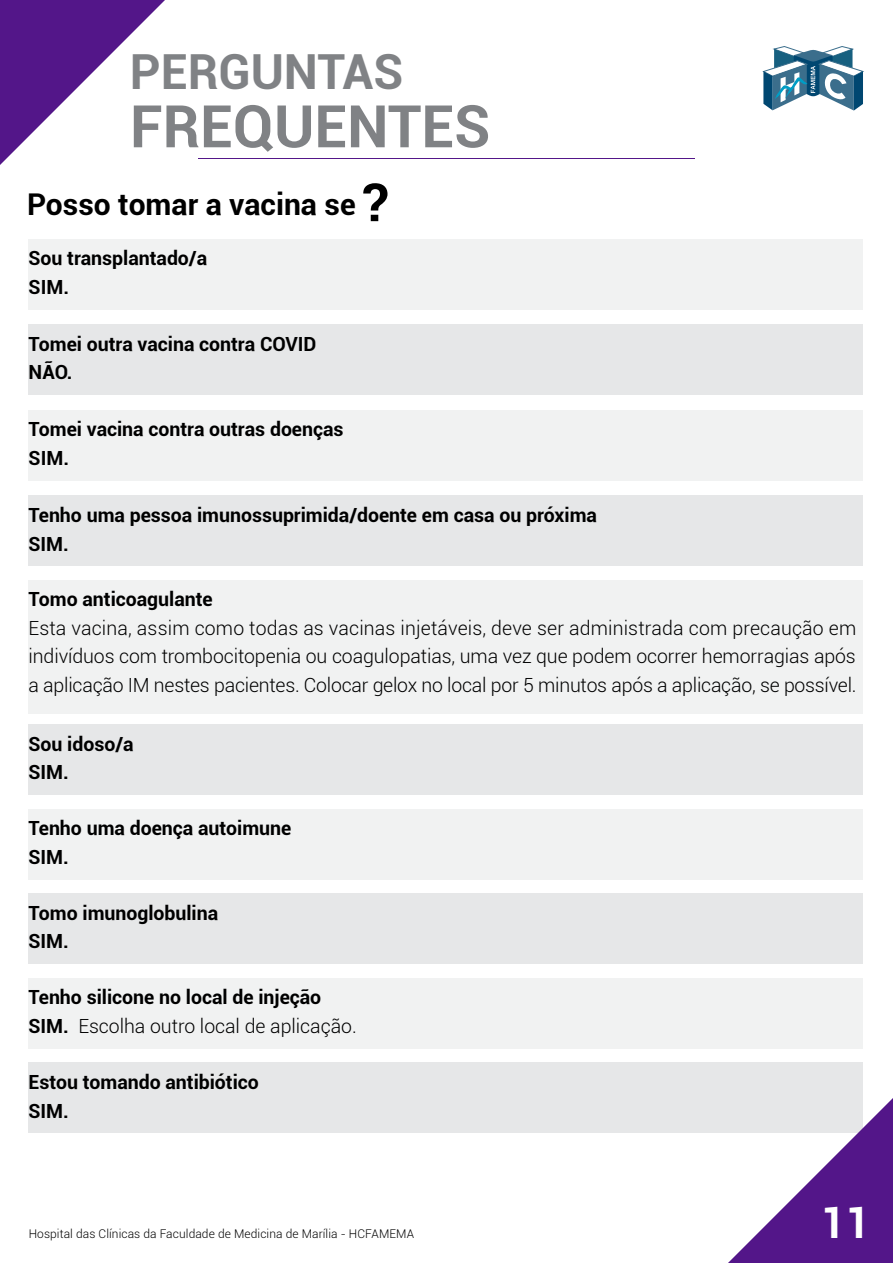
<style>
.page{position:relative;width:893px;height:1263px;background:#fff}
.page>*{position:absolute;margin:0;border:0;box-sizing:border-box;transform-origin:0 0}
.t1{font:700 58.8px "Roboto";color:#808285}
.t2{font:700 48.3px "Roboto";color:#808285}
.t3{font:700 42.75px "Roboto";color:#fff}
.t4{font:700 30px "Roboto";color:#000}
.t5{font:700 19.5px/28.5px "Roboto";color:#000}
.t6{font:300 19.5px/28.5px "Roboto";letter-spacing:-.01em;color:#000;text-align:justify}
.t7{font:300 12px "Roboto";letter-spacing:.005em;color:#000}
.s1{font-size:52.65px}
.s2{font-weight:300}
</style>
<div class="page">
<div style="left:29px;top:1063px;width:834px;height:70px;background:#e6e7e8"></div>
<div style="left:29px;top:239px;width:834px;height:71px;background:#f1f2f2"></div>
<svg style="left:0;top:0;width:165px;height:165px"></svg>
<svg style="left:728px;top:1098px;width:165px;height:165px"></svg>
<div style="left:29px;top:325px;width:834px;height:70px;background:#e6e7e8"></div>
<div style="left:29px;top:410px;width:834px;height:71px;background:#f1f2f2"></div>
<div style="left:29px;top:496px;width:834px;height:70px;background:#e6e7e8"></div>
<div style="left:29px;top:580px;width:834px;height:133px;background:#f1f2f2"></div>
<div style="left:29px;top:725px;width:834px;height:70px;background:#e6e7e8"></div>
<div style="left:29px;top:809px;width:834px;height:71px;background:#f1f2f2"></div>
<div style="left:29px;top:894px;width:834px;height:70px;background:#e6e7e8"></div>
<div style="left:29px;top:978px;width:834px;height:71px;background:#f1f2f2"></div>
<hr style="left:198px;top:158px;width:496px;height:1px;background:#531689">
<svg style="left:762px;top:46px;width:102px;height:65px"></svg>
<h2 class="t2" style="left:130px;top:37px;width:275px">PERGUNTAS</h2>
<h1 class="t1" style="left:130px;top:85px;width:362px">FREQUENTES</h1>
<h3 class="t4" style="left:27px;top:183px;width:363px">Posso tomar a vacina se <span class="s1">?</span></h3>
<p class="t5" style="left:29px;top:243px;width:180px">Sou transplantado/a<br>SIM.</p>
<p class="t5" style="left:29px;top:329px;width:289px">Tomei outra vacina contra COVID<br>NÃO.</p>
<p class="t5" style="left:29px;top:414px;width:317px">Tomei vacina contra outras doenças<br>SIM.</p>
<p class="t5" style="left:29px;top:500px;width:570px">Tenho uma pessoa imunossuprimida/doente em casa ou próxima<br>SIM.</p>
<p class="t5" style="left:29px;top:584px;width:186px">Tomo anticoagulante</p>
<p class="t6" style="left:29px;top:613px;width:829px">Esta vacina, assim como todas as vacinas injetáveis, deve ser administrada com precaução em indivíduos com trombocitopenia ou coagulopatias, uma vez que podem ocorrer hemorragias após a aplicação IM nestes pacientes. Colocar gelox no local por 5 minutos após a aplicação, se possível.</p>
<p class="t5" style="left:29px;top:729px;width:107px">Sou idoso/a<br>SIM.</p>
<p class="t5" style="left:29px;top:813px;width:264px">Tenho uma doença autoimune<br>SIM.</p>
<p class="t5" style="left:29px;top:898px;width:191px">Tomo imunoglobulina<br>SIM.</p>
<p class="t5" style="left:29px;top:982px;width:330px">Tenho silicone no local de injeção<br>SIM. <span class="s2">Escolha outro local de aplicação.</span></p>
<p class="t5" style="left:29px;top:1067px;width:232px">Estou tomando antibiótico<br>SIM.</p>
<p class="t7" style="left:29px;top:1225px;width:387px">Hospital das Clínicas da Faculdade de Medicina de Marília - HCFAMEMA</p>
<h3 class="t3" style="left:821px;top:1193px;width:51px">11</h3>
</div>
